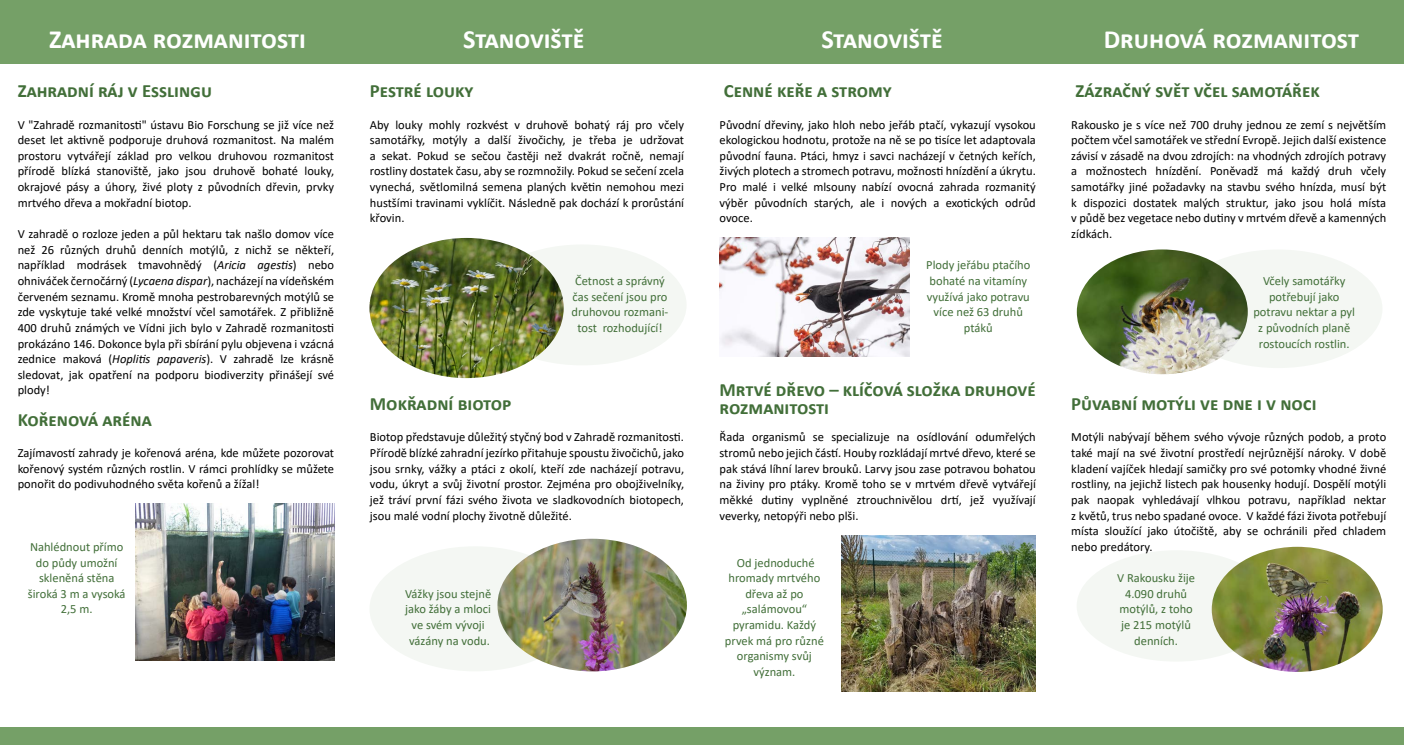
<style>
.page{position:relative;width:1404px;height:745px;background:#fff}
.page>*{position:absolute;margin:0;border:0;box-sizing:border-box;transform-origin:0 0}
.t1{font:700 26.25px "Calibri";color:#fff}
.t2{font:700 18.75px/17.5px "Calibri";color:#426f39}
.t3{font:12.5px/15.6px "Calibri";color:#000;text-align:justify}
.t4{font:12.5px/15.6px "Calibri";color:#426f39;text-align:center}
.s1{font-style:italic}
</style>
<div class="page">
<div style="left:1076px;top:550px;width:199px;height:111px;background:#f4f7f3;border-radius:50%"></div>
<div style="left:1173px;top:249px;width:209px;height:119px;background:#f4f7f3;border-radius:50%"></div>
<div style="left:477px;top:244px;width:209px;height:121px;background:#f4f7f3;border-radius:50%"></div>
<div style="left:369px;top:546px;width:211px;height:125px;background:#f4f7f3;border-radius:50%"></div>
<div style="left:0;top:0;width:1403px;height:64px;background:#75a067"></div>
<div style="left:0;top:726px;width:1403px;height:18px;background:#75a067"></div>
<img style="left:369px;top:238px;width:194px;height:140px">
<img style="left:497px;top:538px;width:190px;height:133px">
<img style="left:1076px;top:249px;width:171px;height:125px">
<img style="left:841px;top:535px;width:194px;height:156px">
<img style="left:719px;top:238px;width:190px;height:118px">
<img style="left:136px;top:503px;width:198px;height:157px">
<img style="left:1211px;top:546px;width:171px;height:125px">
<h1 class="t1" style="left:49px;top:21px;width:258px">Zahrada rozmanitosti</h1>
<h1 class="t1" style="left:463px;top:21px;width:123px">Stanoviště</h1>
<h1 class="t1" style="left:821px;top:21px;width:123px">Stanoviště</h1>
<h1 class="t1" style="left:1103px;top:21px;width:257px">Druhová rozmanitost</h1>
<h2 class="t2" style="left:18px;top:82px;width:196px">Zahradní ráj v Esslingu</h2>
<p class="t3" style="left:18px;top:116px;width:318px">V "Zahradě rozmanitosti" ústavu Bio Forschung se již více než deset let aktivně podporuje druhová rozmanitost. Na malém prostoru vytvářejí základ pro velkou druhovou rozmanitost přírodě blízká stanoviště, jako jsou druhově bohaté louky, okrajové pásy a úhory, živé ploty z původních dřevin, prvky mrtvého dřeva a mokřadní biotop.</p>
<p class="t3" style="left:18px;top:225px;width:318px">V zahradě o rozloze jeden a půl hektaru tak našlo domov více než 26 různých druhů denních motýlů, z nichž se někteří, například modrásek tmavohnědý (<span class="s1">Aricia agestis</span>) nebo ohniváček černočárný (<span class="s1">Lycaena dispar</span>), nacházejí na vídeňském červeném seznamu. Kromě mnoha pestrobarevných motýlů se zde vyskytuje také velké množství včel samotářek. Z přibližně 400 druhů známých ve Vídni jich bylo v Zahradě rozmanitosti prokázáno 146. Dokonce byla při sbírání pylu objevena i vzácná zednice maková (<span class="s1">Hoplitis papaveris</span>). V zahradě lze krásně sledovat, jak opatření na podporu biodiverzity přinášejí své plody!</p>
<h2 class="t2" style="left:18px;top:410px;width:136px">Kořenová aréna</h2>
<p class="t3" style="left:18px;top:444px;width:318px">Zajímavostí zahrady je kořenová aréna, kde můžete pozorovat kořenový systém různých rostlin. V rámci prohlídky se můžete ponořit do podivuhodného světa kořenů a žížal!</p>
<p class="t4" style="left:28px;top:538px;width:99px">Nahlédnout přímo do půdy umožní skleněná stěna široká 3 m a vysoká<br>2,5 m.</p>
<h2 class="t2" style="left:370px;top:82px;width:105px">Pestré louky</h2>
<p class="t3" style="left:370px;top:116px;width:316px">Aby louky mohly rozkvést v druhově bohatý ráj pro včely samotářky, motýly a další živočichy, je třeba je udržovat a sekat. Pokud se sečou častěji než dvakrát ročně, nemají rostliny dostatek času, aby se rozmnožily. Pokud se sečení zcela vynechá, světlomilná semena planých květin nemohou mezi hustšími travinami vyklíčit. Následně pak dochází k prorůstání křovin.</p>
<p class="t4" style="left:571px;top:272px;width:98px">Četnost a správný čas sečení jsou pro druhovou rozmani&shy;tost rozhodující!</p>
<h2 class="t2" style="left:370px;top:394px;width:143px">Mokřadní biotop</h2>
<p class="t3" style="left:370px;top:429px;width:316px">Biotop představuje důležitý styčný bod v Zahradě rozmanitosti.<br>Přírodě blízké zahradní jezírko přitahuje spoustu živočichů, jako jsou srnky, vážky a ptáci z okolí, kteří zde nacházejí potravu, vodu, úkryt a svůj životní prostor. Zejména pro obojživelníky, jež tráví první fázi svého života ve sladkovodních biotopech, jsou malé vodní plochy životně důležité.</p>
<p class="t4" style="left:405px;top:585px;width:88px">Vážky jsou stejně jako žáby a mloci ve svém vývoji vázány na vodu.</p>
<h2 class="t2" style="left:723px;top:82px;width:169px">Cenné keře a stromy</h2>
<p class="t3" style="left:719px;top:116px;width:318px">Původní dřeviny, jako hloh nebo jeřáb ptačí, vykazují vysokou ekologickou hodnotu, protože na ně se po tisíce let adaptovala původní fauna. Ptáci, hmyz i savci nacházejí v četných keřích, živých plotech a stromech potravu, možnosti hnízdění a úkrytu.<br>Pro malé i velké mlsouny nabízí ovocná zahrada rozmanitý výběr původních starých, ale i nových a exotických odrůd ovoce.</p>
<p class="t4" style="left:926px;top:257px;width:106px">Plody jeřábu ptačího bohaté na vitamíny využívá jako potravu více než 63 druhů ptáků</p>
<h2 class="t2" style="left:719px;top:381px;width:318px">Mrtvé dřevo – klíčová složka druhové rozmanitosti</h2>
<p class="t3" style="left:719px;top:429px;width:318px">Řada organismů se specializuje na osídlování odumřelých stromů nebo jejich částí. Houby rozkládají mrtvé dřevo, které se pak stává líhní larev brouků. Larvy jsou zase potravou bohatou na živiny pro ptáky. Kromě toho se v mrtvém dřevě vytvářejí měkké dutiny vyplněné ztrouchnivělou drtí, jež využívají veverky, netopýři nebo plši.</p>
<p class="t4" style="left:725px;top:554px;width:100px">Od jednoduché hromady mrtvého dřeva až po „salámovou“ pyramidu. Každý prvek má pro různé organismy svůj význam.</p>
<h2 class="t2" style="left:1075px;top:82px;width:246px">Zázračný svět včel samotářek</h2>
<p class="t3" style="left:1071px;top:116px;width:316px">Rakousko je s více než 700 druhy jednou ze zemí s největším počtem včel samotářek ve střední Evropě. Jejich další existence závisí v zásadě na dvou zdrojích: na vhodných zdrojích potravy a možnostech hnízdění. Poněvadž má každý druh včely samotářky jiné požadavky na stavbu svého hnízda, musí být k dispozici dostatek malých struktur, jako jsou holá místa v půdě bez vegetace nebo dutiny v mrtvém dřevě a kamenných zídkách.</p>
<p class="t4" style="left:1253px;top:272px;width:103px">Včely samotářky potřebují jako potravu nektar a pyl z původních planě rostoucích rostlin.</p>
<h2 class="t2" style="left:1071px;top:394px;width:247px">Půvabní motýli ve dne i v noci</h2>
<p class="t3" style="left:1071px;top:429px;width:316px">Motýli nabývají během svého vývoje různých podob, a proto také mají na své životní prostředí nejrůznější nároky. V době kladení vajíček hledají samičky pro své potomky vhodné živné rostliny, na jejichž listech pak housenky hodují. Dospělí motýli pak naopak vyhledávají vlhkou potravu, například nektar z květů, trus nebo spadané ovoce. V každé fázi života potřebují místa sloužící jako útočiště, aby se ochránili před chladem nebo predátory.</p>
<p class="t4" style="left:1116px;top:569px;width:79px">V Rakousku žije<br>4.090 druhů motýlů, z toho je 215 motýlů denních.</p>
</div>
